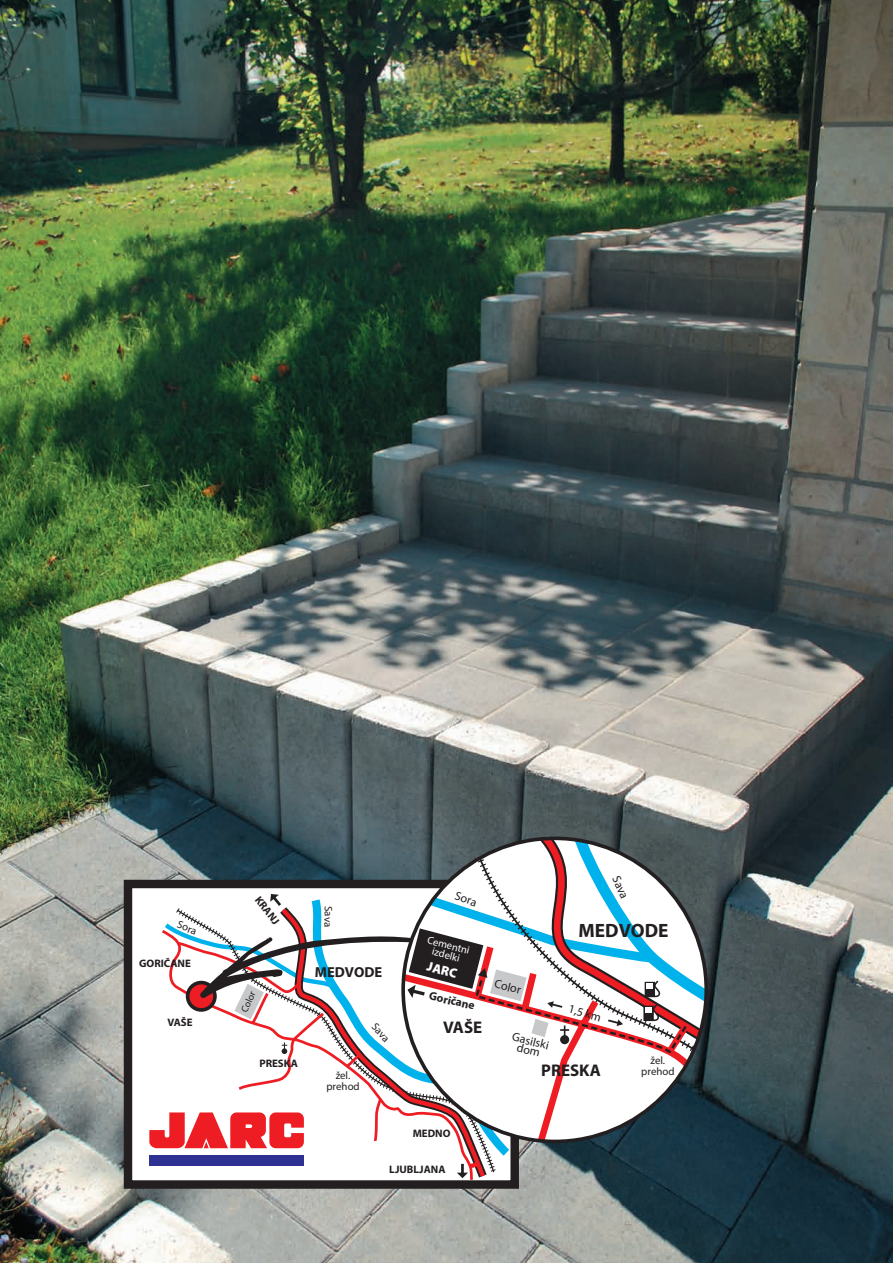
<style>
.page{position:relative;width:893px;height:1263px;background:#fff}
.page>*{position:absolute;margin:0;border:0;box-sizing:border-box;transform-origin:0 0}
.t1{font:700 19.35px "Myriad Pro";color:#231f20}
.t2{font:700 16.95px "Myriad Pro";color:#231f20}
.t3{font:700 14.55px "Myriad Pro";color:#231f20}
.t4{font:900 13.2px "Myriad Pro";color:#fff}
.t5{font:12.15px/9.3px "Myriad Pro";color:#231f20;text-align:center}
.t6{font:700 11.7px "Myriad Pro";color:#231f20}
.t7{font:700 10.95px "Myriad Pro";color:#231f20}
.t8{font:10.95px/10.9px "Myriad Pro";color:#231f20;text-align:center}
.t9{font:10.5px/9.8px "Myriad Pro";color:#fff;text-align:center}
.t10{font:9.75px "Myriad Pro";color:#231f20}
</style>
<div class="page">
<img style="left:0;top:0;width:893px;height:1263px">
<div style="left:128px;top:884px;width:387px;height:300px;background:#fff"></div>
<svg style="left:159px;top:1076px;width:315px;height:104px"></svg>
<svg style="left:457px;top:1159px;width:25px;height:19px"></svg>
<div style="left:124px;top:880px;width:395px;height:309px;border:8px solid #231f20"></div>
<div style="left:149px;top:1155px;width:155px;height:10px;background:#2e3092"></div>
<svg style="left:149px;top:1112px;width:155px;height:36px"></svg>
<svg style="left:403px;top:1076px;width:303px;height:65px"></svg>
<svg style="left:160px;top:838px;width:546px;height:238px"></svg>
<p class="t8" style="left:180px;top:919px;width:22px;rotate:21deg">Sora</p>
<p class="t7" style="left:139px;top:956px;width:53px">GORIČANE</p>
<p class="t7" style="left:167px;top:1015px;width:27px">VAŠE</p>
<p class="t7" style="left:263px;top:893px;width:34px;rotate:52deg">KRANJ</p>
<p class="t10" style="left:238px;top:1009px;width:23px;rotate:-65deg">Color</p>
<p class="t7" style="left:259px;top:1056px;width:40px">PRESKA</p>
<p class="t8" style="left:334px;top:906px;width:22px;rotate:91deg">Sava</p>
<h3 class="t3" style="left:315px;top:962px;width:69px">MEDVODE</h3>
<p class="t8" style="left:326px;top:1069px;width:35px">žel. prehod</p>
<p class="t8" style="left:378px;top:1021px;width:22px;rotate:47deg">Sava</p>
<p class="t5" style="left:457px;top:891px;width:24px;rotate:18deg">Sora</p>
<p class="t9" style="left:429px;top:935px;width:45px;rotate:15deg">Cementni izdelki</p>
<p class="t4" style="left:430px;top:957px;width:32px;rotate:15deg">JARC</p>
<p class="t6" style="left:431px;top:988px;width:48px;rotate:13deg">Goričane</p>
<h2 class="t2" style="left:443px;top:1017px;width:41px">VAŠE</h2>
<p class="t5" style="left:620px;top:875px;width:25px;rotate:66deg">Sava</p>
<h1 class="t1" style="left:578px;top:918px;width:92px">MEDVODE</h1>
<p class="t5" style="left:496px;top:979px;width:28px;rotate:14deg">Color</p>
<p class="t5" style="left:514px;top:1032px;width:39px;rotate:14deg">Gasilski dom</p>
<p class="t5" style="left:570px;top:1004px;width:35px;rotate:15deg">1,5 km</p>
<h2 class="t2" style="left:541px;top:1059px;width:61px">PRESKA</h2>
<p class="t8" style="left:641px;top:1055px;width:35px">žel. prehod</p>
<p class="t7" style="left:413px;top:1126px;width:39px">MEDNO</p>
<p class="t7" style="left:389px;top:1162px;width:58px">LJUBLJANA</p>
</div>
